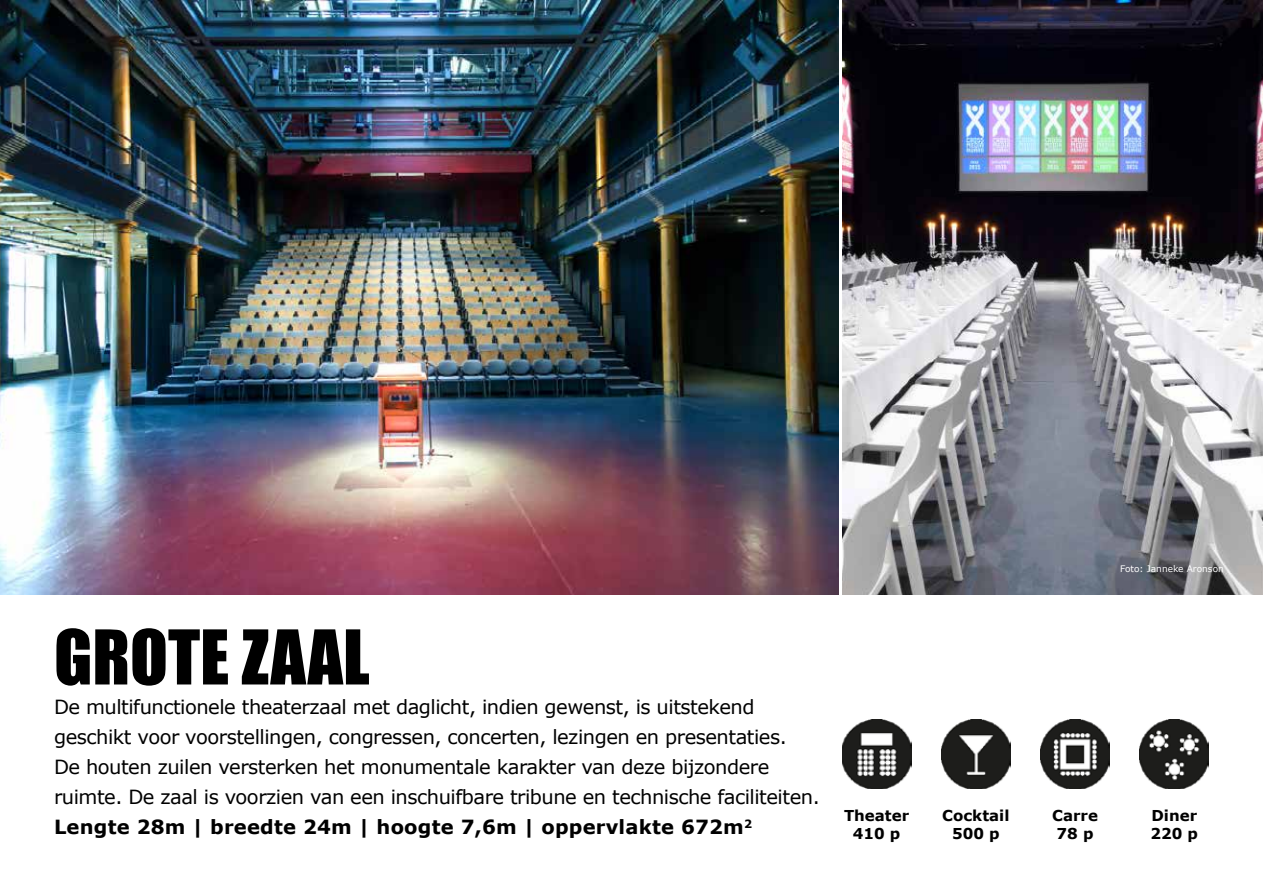
<style>
.page{position:relative;width:1263px;height:893px;background:#fff}
.page>*{position:absolute;margin:0;border:0;box-sizing:border-box;transform-origin:0 0}
.t1{font:69.75px "Impact";color:#000}
.t2{font:19.5px/30px "Verdana";letter-spacing:-.025em;color:#000}
.t3{font:700 15px/18px "Verdana";color:#000;text-align:center}
.t4{font:9px "Verdana";color:#fff}
.s1{font-weight:700}
</style>
<div class="page">
<img style="left:0;top:0;width:838px;height:594px">
<img style="left:842px;top:0;width:421px;height:594px">
<img style="left:842px;top:719px;width:69px;height:70px">
<img style="left:941px;top:719px;width:69px;height:70px">
<img style="left:1040px;top:719px;width:70px;height:70px">
<img style="left:1140px;top:719px;width:69px;height:70px">
<h1 class="t1" style="left:54px;top:603px;width:317px">GROTE ZAAL</h1>
<p class="t2" style="left:54px;top:692px;width:767px">De multifunctionele theaterzaal met daglicht, indien gewenst, is uitstekend geschikt voor voorstellingen, congressen, concerten, lezingen en presentaties.<br>De houten zuilen versterken het monumentale karakter van deze bijzondere ruimte. De zaal is voorzien van een inschuifbare tribune en technische faciliteiten.<br><span class="s1">Lengte 28m | breedte 24m | hoogte 7,6m | oppervlakte 672m</span><sup>2</sup></p>
<p class="t4" style="left:1120px;top:562px;width:105px">Foto: Janneke Aronson</p>
<p class="t3" style="left:844px;top:806px;width:67px">Theater<br>410 p</p>
<p class="t3" style="left:942px;top:806px;width:69px">Cocktail<br>500 p</p>
<p class="t3" style="left:1052px;top:806px;width:47px;text-align:left">Carre<br>78 p</p>
<p class="t3" style="left:1150px;top:806px;width:49px;text-align:left">Diner<br>220 p</p>
</div>
